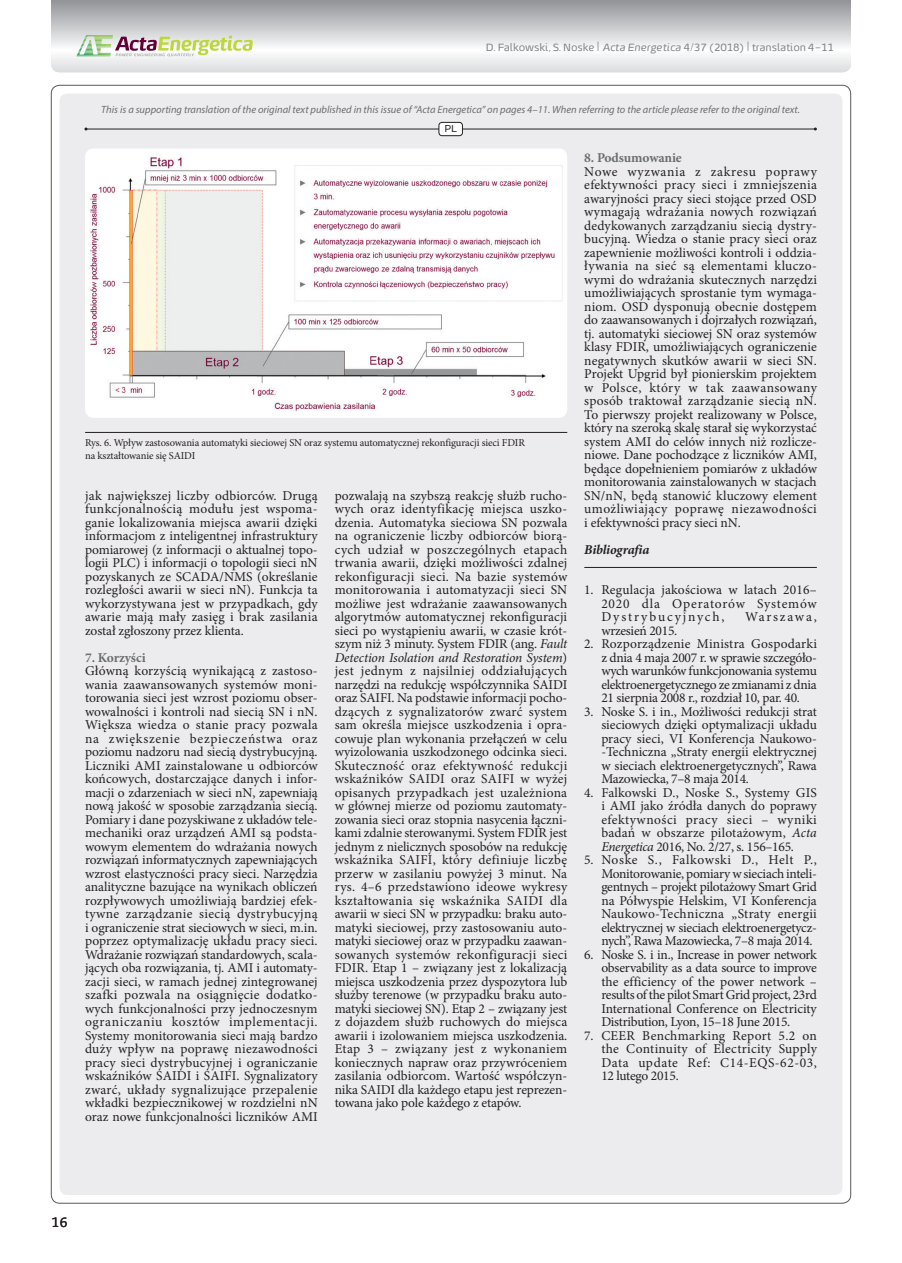
<style>
.page{position:relative;width:902px;height:1263px;background:#fff}
.page>*{position:absolute;margin:0;border:0;box-sizing:border-box;transform-origin:0 0}
.t1{font:13.5px/13.5px "Minion Pro";letter-spacing:-.01em;color:#231f20;text-align:justify}
.t2{font:700 13.5px "Minion Pro";letter-spacing:-.01em;color:#6c6d70}
.t3{font:italic 700 13.5px "Minion Pro";letter-spacing:-.015em;color:#231f20}
.t4{font:13.5px "Minion Pro";letter-spacing:.13em;color:#231f20}
.t5{font:13.5px "Energa";color:#231f20}
.t6{font:italic 10.5px "Myriad Pro";color:#6c6d70}
.t7{font:10.5px/13.5px "Minion Pro";letter-spacing:-.01em;color:#231f20}
.t8{font:10.5px "Energa";letter-spacing:-.01em;color:#808285}
.t9{font:10.05px "Energa";color:#231f20}
.s1{font-size:13.5px}
.s2{font-style:italic}
</style>
<div class="page">
<svg style="left:51px;top:0;width:799px;height:72px"></svg>
<div style="left:60px;top:94px;width:782px;height:1101px;background:#ececee;border-radius:8px"></div>
<svg style="left:76px;top:35px;width:177px;height:21px"></svg>
<hr style="left:86px;top:129px;width:729px;height:1px;background:#231f20">
<div style="left:439px;top:122px;width:23px;height:14px;background:#fff;border-radius:3px"></div>
<div style="left:438px;top:122px;width:25px;height:14px;border:1px solid #231f20;border-radius:3px"></div>
<hr style="left:584px;top:567px;width:232px;height:1px;background:#231f20">
<hr style="left:85px;top:432px;width:482px;height:1px;background:#231f20">
<div style="left:85px;top:149px;width:482px;height:269px;background:#fff;border-radius:9px"></div>
<img style="left:90px;top:157px;width:473px;height:254px">
<p class="t8" style="left:486px;top:41px;width:349px">D. Falkowski, S. Noske <span class="s1">|</span> <span class="s2">Acta Energetica</span> 4/37 (2018) <span class="s1">|</span> translation 4–11</p>
<p class="t6" style="left:101px;top:103px;width:700px">This is a supporting translation of the original text published in this issue of “Acta Energetica” on pages 4–11. When referring to the article please refer to the original text.</p>
<p class="t9" style="left:444px;top:122px;width:14px">PL</p>
<p class="t7" style="left:85px;top:435px;width:441px">Rys. 6. Wpływ zastosowania automatyki sieciowej SN oraz systemu automatycznej rekonfiguracji sieci FDIR na kształtowanie się SAIDI</p>
<p class="t1" style="left:85px;top:489px;width:234px">jak największej liczby odbiorców. Drugą funkcjonalnością modułu jest wspoma&shy;ganie lokalizowania miejsca awarii dzięki informacjom z inteligentnej infrastruktury pomiarowej (z informacji o aktualnej topo&shy;logii PLC) i informacji o topologii sieci nN pozyskanych ze SCADA/NMS (określanie rozległości awarii w sieci nN). Funkcja ta wykorzystywana jest w przypadkach, gdy awarie mają mały zasięg i brak zasilania został zgłoszony przez klienta.</p>
<p class="t2" style="left:85px;top:648px;width:62px">7. Korzyści</p>
<p class="t1" style="left:85px;top:664px;width:234px">Główną korzyścią wynikającą z zastoso&shy;wania zaawansowanych systemów moni&shy;torowania sieci jest wzrost poziomu obser&shy;wowalności i kontroli nad siecią SN i nN.<br>Większa wiedza o stanie pracy pozwala na zwiększenie bezpieczeństwa oraz poziomu nadzoru nad siecią dystrybucyjną.<br>Liczniki AMI zainstalowane u odbiorców końcowych, dostarczające danych i infor&shy;macji o zdarzeniach w sieci nN, zapewniają nową jakość w sposobie zarządzania siecią.<br>Pomiary i dane pozyskiwane z układów tele&shy;mechaniki oraz urządzeń AMI są podsta&shy;wowym elementem do wdrażania nowych rozwiązań informatycznych zapewniających wzrost elastyczności pracy sieci. Narzędzia analityczne bazujące na wynikach obliczeń rozpływowych umożliwiają bardziej efek&shy;tywne zarządzanie siecią dystrybucyjną i ograniczenie strat sieciowych w sieci, m.in. poprzez optymalizację układu pracy sieci.<br>Wdrażanie rozwiązań standardowych, scala&shy;jących oba rozwiązania, tj. AMI i automaty&shy;zacji sieci, w ramach jednej zintegrowanej szafki pozwala na osiągnięcie dodatko&shy;wych funkcjonalności przy jednoczesnym ograniczaniu kosztów implementacji.<br>Systemy monitorowania sieci mają bardzo duży wpływ na poprawę niezawodności pracy sieci dystrybucyjnej i ograniczanie wskaźników SAIDI i SAIFI. Sygnalizatory zwarć, układy sygnalizujące przepalenie wkładki bezpiecznikowej w rozdzielni nN oraz nowe funkcjonalności liczników AMI</p>
<p class="t1" style="left:334px;top:489px;width:234px">pozwalają na szybszą reakcję służb rucho&shy;wych oraz identyfikację miejsca uszko&shy;dzenia. Automatyka sieciowa SN pozwala na ograniczenie liczby odbiorców biorą&shy;cych udział w poszczególnych etapach trwania awarii, dzięki możliwości zdalnej rekonfiguracji sieci. Na bazie systemów monitorowania i automatyzacji sieci SN możliwe jest wdrażanie zaawansowanych algorytmów automatycznej rekonfiguracji sieci po wystąpieniu awarii, w czasie krót&shy;szym niż 3 minuty. System FDIR (ang. <span class="s2">Fault Detection Isolation and Restoration System</span>) jest jednym z najsilniej oddziałujących narzędzi na redukcję współczynnika SAIDI oraz SAIFI. Na podstawie informacji pocho&shy;dzących z sygnalizatorów zwarć system sam określa miejsce uszkodzenia i opra&shy;cowuje plan wykonania przełączeń w celu wyizolowania uszkodzonego odcinka sieci.<br>Skuteczność oraz efektywność redukcji wskaźników SAIDI oraz SAIFI w wyżej opisanych przypadkach jest uzależniona w głównej mierze od poziomu zautomaty&shy;zowania sieci oraz stopnia nasycenia łączni&shy;kami zdalnie sterowanymi. System FDIR jest jednym z nielicznych sposobów na redukcję wskaźnika SAIFI, który definiuje liczbę przerw w zasilaniu powyżej 3 minut. Na rys. 4–6 przedstawiono ideowe wykresy kształtowania się wskaźnika SAIDI dla awarii w sieci SN w przypadku: braku auto&shy;matyki sieciowej, przy zastosowaniu auto&shy;matyki sieciowej oraz w przypadku zaawan&shy;sowanych systemów rekonfiguracji sieci FDIR. Etap 1 – związany jest z lokalizacją miejsca uszkodzenia przez dyspozytora lub służby terenowe (w przypadku braku auto&shy;matyki sieciowej SN). Etap 2 – związany jest z dojazdem służb ruchowych do miejsca awarii i izolowaniem miejsca uszkodzenia.<br>Etap 3 – związany jest z wykonaniem koniecznych napraw oraz przywróceniem zasilania odbiorcom. Wartość współczyn&shy;nika SAIDI dla każdego etapu jest reprezen&shy;towana jako pole każdego z etapów.</p>
<p class="t2" style="left:584px;top:148px;width:99px">8. Podsumowanie</p>
<p class="t1" style="left:584px;top:165px;width:234px">Nowe wyzwania z zakresu poprawy efektywności pracy sieci i zmniejszenia awaryjności pracy sieci stojące przed OSD wymagają wdrażania nowych rozwiązań dedykowanych zarządzaniu siecią dystry&shy;bucyjną. Wiedza o stanie pracy sieci oraz zapewnienie możliwości kontroli i oddzia&shy;ływania na sieć są elementami kluczo&shy;wymi do wdrażania skutecznych narzędzi umożliwiających sprostanie tym wymaga&shy;niom. OSD dysponują obecnie dostępem do zaawansowanych i dojrzałych rozwiązań, tj. automatyki sieciowej SN oraz systemów klasy FDIR, umożliwiających ograniczenie negatywnych skutków awarii w sieci SN.<br>Projekt Upgrid był pionierskim projektem w Polsce, który w tak zaawansowany sposób traktował zarządzanie siecią nN.<br>To pierwszy projekt realizowany w Polsce, który na szeroką skalę starał się wykorzystać system AMI do celów innych niż rozlicze&shy;niowe. Dane pochodzące z liczników AMI, będące dopełnieniem pomiarów z układów monitorowania zainstalowanych w stacjach SN/nN, będą stanowić kluczowy element umożliwiający poprawę niezawodności i efektywności pracy sieci nN.</p>
<p class="t3" style="left:584px;top:540px;width:67px">Bibliografia</p>
<p class="t1" style="left:601px;top:583px;width:217px;text-indent:-17px">1. Regulacja jakościowa w latach 2016– 2020 dla Operatorów Systemów Dystrybucyjnych,</p>
<p class="t4" style="left:745px;top:608px;width:73px">Warszawa,</p>
<p class="t1" style="left:601px;top:624px;width:77px">wrzesień 2015.</p>
<p class="t1" style="left:601px;top:637px;width:217px;text-indent:-17px">2. Rozporządzenie Ministra Gospodarki z dnia 4 maja 2007 r. w sprawie szczegóło&shy;wych warunków funkcjonowania systemu elektroenergetycznego ze zmianami z dnia 21 sierpnia 2008 r., rozdział 10, par. 40.</p>
<p class="t1" style="left:601px;top:705px;width:217px;text-indent:-17px">3. Noske S. i in., Możliwości redukcji strat sieciowych dzięki optymalizacji układu pracy sieci, VI Konferencja Naukowo--Techniczna „Straty energii elektrycznej w sieciach elektroenergetycznych”, Rawa Mazowiecka, 7–8 maja 2014.</p>
<p class="t1" style="left:601px;top:786px;width:217px;text-indent:-17px">4. Falkowski D., Noske S., Systemy GIS i AMI jako źródła danych do poprawy efektywności pracy sieci – wyniki badań w obszarze pilotażowym, <span class="s2">Acta Energetica</span> 2016, No. 2/27, s. 156–165.</p>
<p class="t1" style="left:601px;top:853px;width:217px;text-indent:-17px">5. Noske S., Falkowski D., Helt P., Monitorowanie, pomiary w sieciach inteli&shy;gentnych – projekt pilotażowy Smart Grid na Półwyspie Helskim, VI Konferencja Naukowo-Techniczna „Straty energii elektrycznej w sieciach elektroenergetycz&shy;nych”, Rawa Mazowiecka, 7–8 maja 2014.</p>
<p class="t1" style="left:601px;top:948px;width:217px;text-indent:-17px">6. Noske S. i in., Increase in power network observability as a data source to improve the efficiency of the power network – results of the pilot Smart Grid project, 23rd International Conference on Electricity Distribution, Lyon, 15–18 June 2015.</p>
<p class="t1" style="left:601px;top:1029px;width:217px;text-indent:-17px">7. CEER Benchmarking Report 5.2 on the Continuity of Electricity Supply Data update Ref: C14-EQS-62-03, 12 lutego 2015.</p>
<p class="t5" style="left:51px;top:1213px;width:18px">16</p>
</div>
